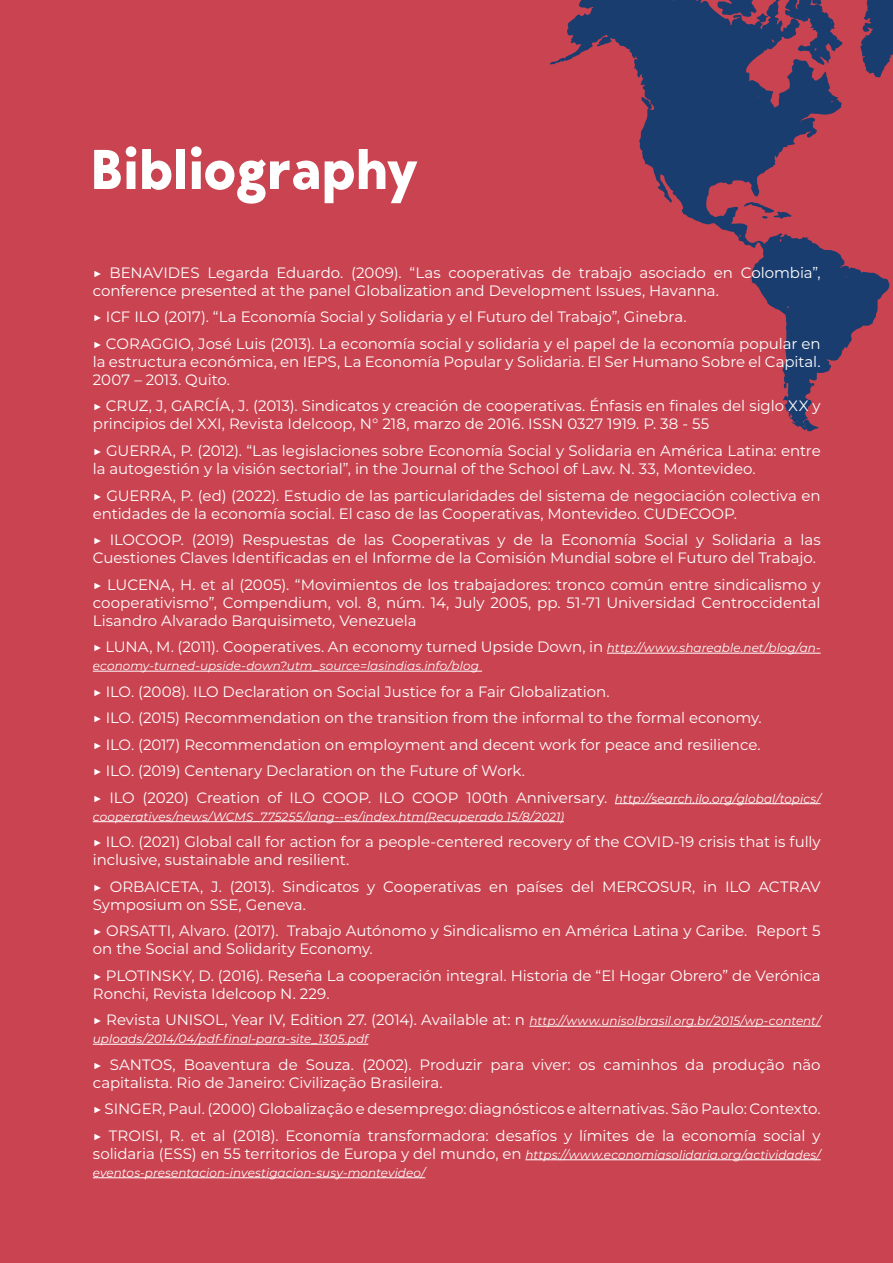
<style>
.page{position:relative;width:893px;height:1263px;background:#ca4351}
.page>*{position:absolute;margin:0;border:0;box-sizing:border-box;transform-origin:0 0}
.Subtitulo_1Col{font:700 55.5px "Bergen Text";letter-spacing:-.01em;color:#fff}
.TextoPlain_1Col{font:15px/18px "Montserrat";letter-spacing:-.005em;color:#fff}
.TextoPlain_1Col-2{font:italic 12px "Montserrat";letter-spacing:.005em;color:#fff}
.s1{font-style:italic;font-size:12px}
</style>
<div class="page">
<svg style="left:550px;top:0;width:343px;height:246px"></svg>
<svg style="left:751px;top:233px;width:138px;height:198px"></svg>
<hr style="left:607px;top:653px;width:214px;height:1px;background:#fff">
<hr style="left:93px;top:671px;width:389px;height:1px;background:#fff">
<hr style="left:615px;top:803px;width:206px;height:1px;background:#fff">
<hr style="left:93px;top:821px;width:471px;height:1px;background:#fff">
<hr style="left:529px;top:1026px;width:292px;height:1px;background:#fff">
<hr style="left:93px;top:1044px;width:275px;height:1px;background:#fff">
<hr style="left:525px;top:1159px;width:296px;height:1px;background:#fff">
<hr style="left:93px;top:1177px;width:332px;height:1px;background:#fff">
<p class="Subtitulo_1Col" style="left:91px;top:130px;width:328px">Bibliography</p>
<p class="TextoPlain_1Col" style="left:93px;top:263px;width:729px">▶ BENAVIDES Legarda Eduardo. (2009). “Las cooperativas de trabajo asociado en Colombia”, conference presented at the panel Globalization and Development Issues, Havanna.</p>
<p class="TextoPlain_1Col" style="left:93px;top:308px;width:595px">▶ ICF ILO (2017). “La Economía Social y Solidaria y el Futuro del Trabajo”, Ginebra.</p>
<p class="TextoPlain_1Col" style="left:93px;top:334px;width:729px;text-align:justify">▶ CORAGGIO, José Luis (2013). La economía social y solidaria y el papel de la economía popular en la estructura económica, en IEPS, La Economía Popular y Solidaria. El Ser Humano Sobre el Capital.<br>2007 – 2013. Quito.</p>
<p class="TextoPlain_1Col" style="left:93px;top:397px;width:729px">▶ CRUZ, J, GARCÍA, J. (2013). Sindicatos y creación de cooperativas. Énfasis en finales del siglo XX y principios del XXI, Revista Idelcoop, N° 218, marzo de 2016. ISSN 0327 1919. P. 38 - 55</p>
<p class="TextoPlain_1Col" style="left:93px;top:441px;width:729px">▶ GUERRA, P. (2012). “Las legislaciones sobre Economía Social y Solidaria en América Latina: entre la autogestión y la visión sectorial”, in the Journal of the School of Law. N. 33, Montevideo.</p>
<p class="TextoPlain_1Col" style="left:93px;top:486px;width:729px">▶ GUERRA, P. (ed) (2022). Estudio de las particularidades del sistema de negociación colectiva en entidades de la economía social. El caso de las Cooperativas, Montevideo. CUDECOOP.</p>
<p class="TextoPlain_1Col" style="left:93px;top:530px;width:729px">▶ ILOCOOP. (2019) Respuestas de las Cooperativas y de la Economía Social y Solidaria a las<br>Cuestiones Claves Identificadas en el Informe de la Comisión Mundial sobre el Futuro del Trabajo.</p>
<p class="TextoPlain_1Col" style="left:93px;top:575px;width:729px;text-align:justify">▶ LUCENA, H. et al (2005). “Movimientos de los trabajadores: tronco común entre sindicalismo y cooperativismo”, Compendium, vol. 8, núm. 14, July 2005, pp. 51-71 Universidad Centroccidental Lisandro Alvarado Barquisimeto, Venezuela</p>
<p class="TextoPlain_1Col" style="left:93px;top:637px;width:729px">▶ LUNA, M. (2011). Cooperatives. An economy turned Upside Down, in <span class="s1">http://www.shareable.net/blog/an-</span></p>
<p class="TextoPlain_1Col-2" style="left:93px;top:657px;width:388px">economy-turned-upside-down?utm_source=lasindias.info/blog</p>
<p class="TextoPlain_1Col" style="left:93px;top:682px;width:518px">▶ ILO. (2008). ILO Declaration on Social Justice for a Fair Globalization.</p>
<p class="TextoPlain_1Col" style="left:93px;top:708px;width:670px">▶ ILO. (2015) Recommendation on the transition from the informal to the formal economy.</p>
<p class="TextoPlain_1Col" style="left:93px;top:735px;width:669px">▶ ILO. (2017) Recommendation on employment and decent work for peace and resilience.</p>
<p class="TextoPlain_1Col" style="left:93px;top:761px;width:434px">▶ ILO. (2019) Centenary Declaration on the Future of Work.</p>
<p class="TextoPlain_1Col" style="left:93px;top:788px;width:729px">▶ ILO (2020) Creation of ILO COOP. ILO COOP 100th Anniversary. <span class="s1">http://search.ilo.org/global/topics/</span></p>
<p class="TextoPlain_1Col-2" style="left:93px;top:808px;width:473px">cooperatives/news/WCMS_775255/lang--es/index.htm(Recuperado 15/8/2021)</p>
<p class="TextoPlain_1Col" style="left:93px;top:832px;width:729px">▶ ILO. (2021) Global call for action for a people-centered recovery of the COVID-19 crisis that is fully inclusive, sustainable and resilient.</p>
<p class="TextoPlain_1Col" style="left:93px;top:877px;width:729px">▶ ORBAICETA, J. (2013). Sindicatos y Cooperativas en países del MERCOSUR, in ILO ACTRAV<br>Symposium on SSE, Geneva.</p>
<p class="TextoPlain_1Col" style="left:93px;top:921px;width:729px">▶ ORSATTI, Alvaro. (2017). Trabajo Autónomo y Sindicalismo en América Latina y Caribe. Report 5 on the Social and Solidarity Economy.</p>
<p class="TextoPlain_1Col" style="left:93px;top:966px;width:729px">▶ PLOTINSKY, D. (2016). Reseña La cooperación integral. Historia de “El Hogar Obrero” de Verónica<br>Ronchi, Revista Idelcoop N. 229.</p>
<p class="TextoPlain_1Col" style="left:93px;top:1010px;width:729px">▶ Revista UNISOL, Year IV, Edition 27. (2014). Available at: n <span class="s1">http://www.unisolbrasil.org.br/2015/wp-content/</span></p>
<p class="TextoPlain_1Col-2" style="left:93px;top:1030px;width:277px">uploads/2014/04/pdf-final-para-site_1305.pdf</p>
<p class="TextoPlain_1Col" style="left:93px;top:1055px;width:729px">▶ SANTOS, Boaventura de Souza. (2002). Produzir para viver: os caminhos da produção não capitalista. Rio de Janeiro: Civilização Brasileira.</p>
<p class="TextoPlain_1Col" style="left:93px;top:1099px;width:729px">▶ SINGER, Paul. (2000) Globalização e desemprego: diagnósticos e alternativas. São Paulo: Contexto.</p>
<p class="TextoPlain_1Col" style="left:93px;top:1126px;width:729px">▶ TROISI, R. et al (2018). Economía transformadora: desafíos y límites de la economía social y solidaria (ESS) en 55 territorios de Europa y del mundo, en <span class="s1">https://www.economiasolidaria.org/actividades/</span></p>
<p class="TextoPlain_1Col-2" style="left:93px;top:1164px;width:334px">eventos-presentacion-investigacion-susy-montevideo/</p>
</div>
